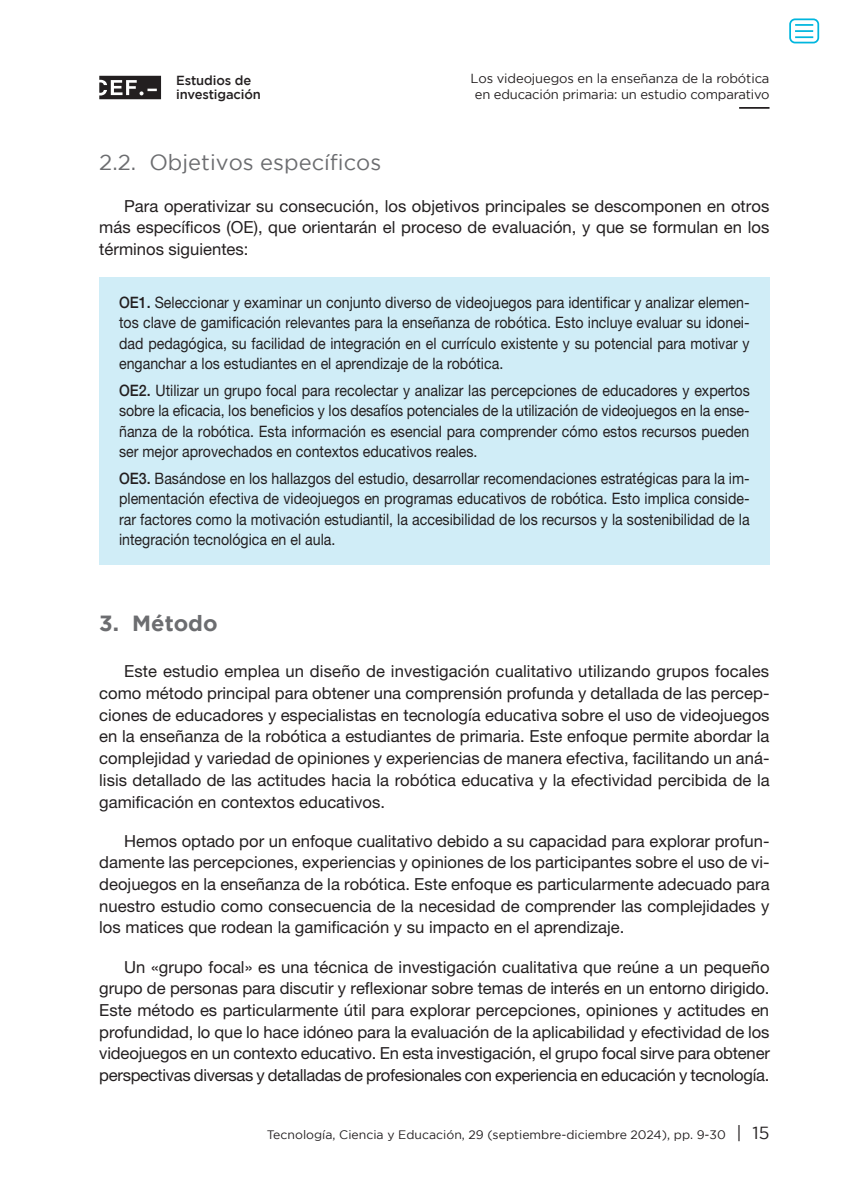
<style>
.page{position:relative;width:844px;height:1191px;background:#fff}
.page>*{position:absolute;margin:0;border:0;box-sizing:border-box;transform-origin:0 0}
.epígrafe_1_1_rtye{font:21.88px "Gotham";color:#6c6d70}
.epígrafe_1__rtye{font:700 21.88px "Gotham";color:#6c6d70}
.texto_normal{font:16.62px/21.7px "Helvetica Neue LT Std";color:#231f20;text-align:justify}
.Tablas_y_gráficos{font:15.75px/20.1px "Helvetica Neue LT Std";color:#231f20;text-align:justify;scale:.9 1}
.t1{font:13.12px/16.6px "Gotham";letter-spacing:-.015em;color:#231f20;text-align:center}
.t2{font:500 13.12px/14.2px "Gotham";letter-spacing:-.01em;color:#231f20}
.t3{font:12.25px "Gotham";color:#231f20}
.s1{font-weight:500}
.s2{font-style:inherit}
.s3{font-size:17.5px}
</style>
<div class="page">
<svg style="left:99px;top:76px;width:62px;height:23px"></svg>
<hr style="left:739px;top:107px;width:30px;height:2px;background:#231f20">
<div style="left:99px;top:277px;width:670px;height:287px;background:#d0edf7"></div>
<div style="left:789px;top:18px;width:30px;height:25px;border:2px solid #00b6de;border-radius:5px"></div>
<svg style="left:795px;top:24px;width:18px;height:14px"></svg>
<p class="t2" style="left:176px;top:73px;width:86px">Estudios de investigación</p>
<p class="t1" style="left:470px;top:69px;width:300px">Los videojuegos en la enseñanza de la robótica en educación primaria: un estudio comparativo</p>
<p class="epígrafe_1_1_rtye" style="left:99px;top:150px;width:283px">2.2. Objetivos específicos</p>
<p class="texto_normal" style="left:99px;top:194px;width:671px;text-indent:25px">Para operativizar su consecución, los objetivos principales se descomponen en otros más específicos (OE), que orientarán el proceso de evaluación, y que se formulan en los términos siguientes:</p>
<p class="Tablas_y_gráficos" style="left:119px;top:292px;width:702px"><span class="s1">OE1.</span> Seleccionar y examinar un conjunto diverso de videojuegos para identificar y analizar elemen&shy;tos clave de gamificación relevantes para la enseñanza de robótica. Esto incluye evaluar su idonei&shy;dad pedagógica, su facilidad de integración en el currículo existente y su potencial para motivar y enganchar a los estudiantes en el aprendizaje de la robótica.</p>
<p class="Tablas_y_gráficos" style="left:119px;top:380px;width:702px"><span class="s1">OE2.</span> Utilizar un grupo focal para recolectar y analizar las percepciones de educadores y expertos sobre la eficacia, los beneficios y los desafíos potenciales de la utilización de videojuegos en la ense&shy;ñanza de la robótica. Esta información es esencial para comprender cómo estos recursos pueden ser mejor aprovechados en contextos educativos reales.</p>
<p class="Tablas_y_gráficos" style="left:119px;top:468px;width:702px"><span class="s1">OE3.</span> Basándose en los hallazgos del estudio, desarrollar recomendaciones estratégicas para la im&shy;plementación efectiva de videojuegos en programas educativos de robótica. Esto implica conside&shy;rar factores como la motivación estudiantil, la accesibilidad de los recursos y la sostenibilidad de la integración tecnológica en el aula.</p>
<p class="epígrafe_1__rtye" style="left:99px;top:610px;width:120px"><span class="s2">3.</span> Método</p>
<p class="texto_normal" style="left:99px;top:660px;width:671px;text-indent:25px">Este estudio emplea un diseño de investigación cualitativo utilizando grupos focales como método principal para obtener una comprensión profunda y detallada de las percep&shy;ciones de educadores y especialistas en tecnología educativa sobre el uso de videojuegos en la enseñanza de la robótica a estudiantes de primaria. Este enfoque permite abordar la complejidad y variedad de opiniones y experiencias de manera efectiva, facilitando un aná&shy;lisis detallado de las actitudes hacia la robótica educativa y la efectividad percibida de la gamificación en contextos educativos.</p>
<p class="texto_normal" style="left:99px;top:829px;width:671px;text-indent:25px">Hemos optado por un enfoque cualitativo debido a su capacidad para explorar profun&shy;damente las percepciones, experiencias y opiniones de los participantes sobre el uso de vi&shy;deojuegos en la enseñanza de la robótica. Este enfoque es particularmente adecuado para nuestro estudio como consecuencia de la necesidad de comprender las complejidades y los matices que rodean la gamificación y su impacto en el aprendizaje.</p>
<p class="texto_normal" style="left:99px;top:955px;width:672px;text-indent:25px">Un «grupo focal» es una técnica de investigación cualitativa que reúne a un pequeño grupo de personas para discutir y reflexionar sobre temas de interés en un entorno dirigido.<br>Este método es particularmente útil para explorar percepciones, opiniones y actitudes en profundidad, lo que lo hace idóneo para la evaluación de la aplicabilidad y efectividad de los videojuegos en un contexto educativo. En esta investigación, el grupo focal sirve para obtener perspectivas diversas y detalladas de profesionales con experiencia en educación y tecnología.</p>
<p class="t3" style="left:267px;top:1128px;width:504px">Tecnología, Ciencia y Educación, 29 (septiembre-diciembre 2024), pp. 9-30 <span class="s3">| 15</span></p>
</div>
